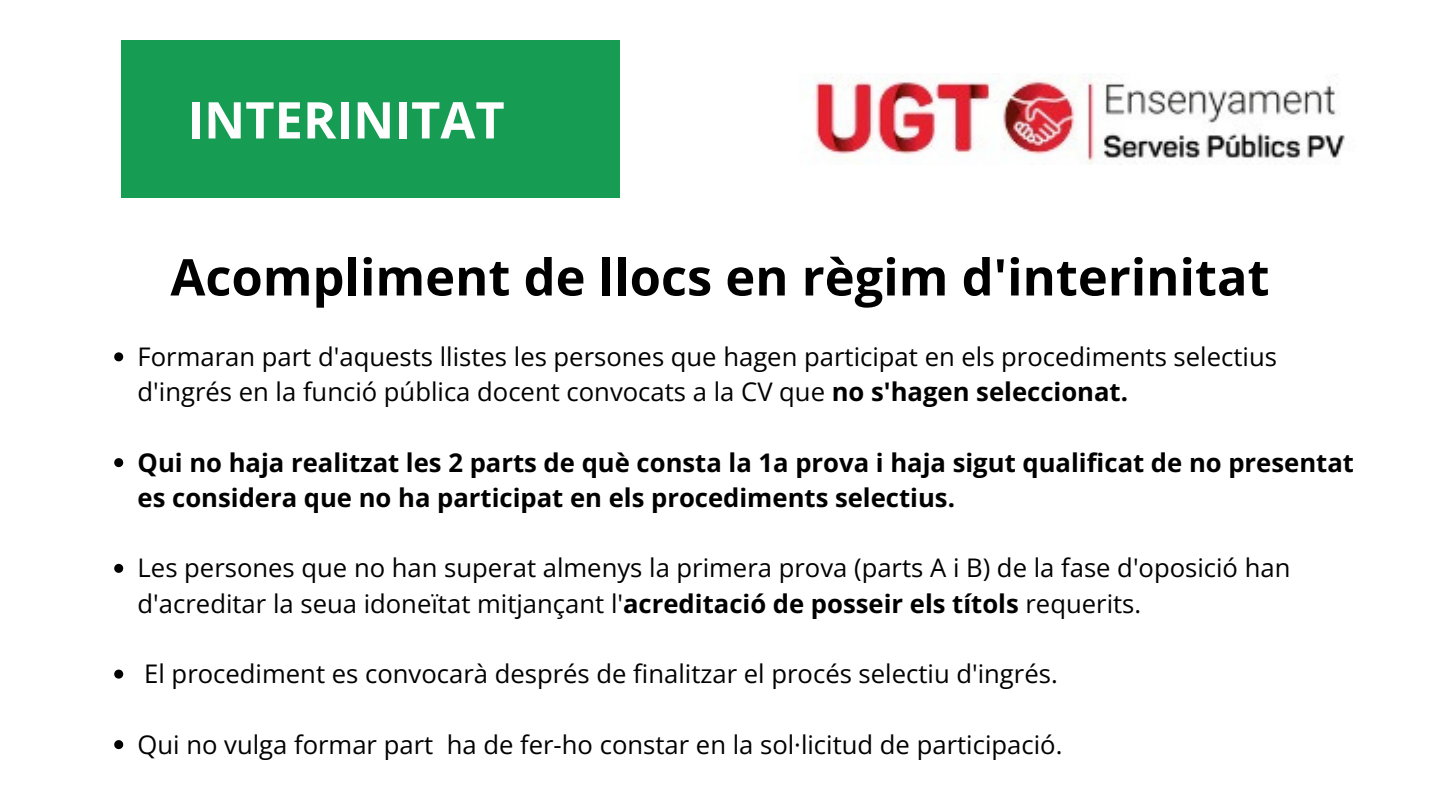
<style>
.page{position:relative;width:1440px;height:810px;background:#fff}
.page>*{position:absolute;margin:0;border:0;box-sizing:border-box;transform-origin:0 0}
.t1{font:700 50.7px "Open Sans";color:#000}
.t2{font:700 50.7px "Open Sans";color:#fefefe}
.t3{font:25.7px/35.2px "Open Sans";color:#000}
.t4{font:700 25.7px/35.2px "Open Sans";color:#000}
.s1{font-weight:700}
</style>
<div class="page">
<img style="left:814px;top:74px;width:531px;height:90px">
<div style="left:122px;top:40px;width:498px;height:158px;background:#169d53"></div>
<svg style="left:114px;top:352px;width:9px;height:9px"></svg>
<svg style="left:114px;top:458px;width:9px;height:9px"></svg>
<svg style="left:114px;top:564px;width:9px;height:9px"></svg>
<svg style="left:114px;top:670px;width:9px;height:9px"></svg>
<svg style="left:114px;top:740px;width:9px;height:9px"></svg>
<p class="t2" style="left:187px;top:84px;width:319px">INTERINITAT</p>
<p class="t1" style="left:170px;top:241px;width:1101px">Acompliment de llocs en règim d'interinitat</p>
<p class="t3" style="left:138px;top:338px;width:1141px">Formaran part d'aquests llistes les persones que hagen participat en els procediments selectius d'ingrés en la funció pública docent convocats a la CV que <span class="s1">no s'hagen seleccionat.</span></p>
<p class="t4" style="left:138px;top:444px;width:1218px">Qui no haja realitzat les 2 parts de què consta la 1a prova i haja sigut qualificat de no presentat es considera que no ha participat en els procediments selectius.</p>
<p class="t3" style="left:138px;top:550px;width:1154px">Les persones que no han superat almenys la primera prova (parts A i B) de la fase d'oposició han d'acreditar la seua idoneïtat mitjançant l'<span class="s1">acreditació de posseir els títols</span> requerits.</p>
<p class="t3" style="left:144px;top:656px;width:915px">El procediment es convocarà després de finalitzar el procés selectiu d'ingrés.</p>
<p class="t3" style="left:138px;top:726px;width:926px">Qui no vulga formar part ha de fer-ho constar en la sol·licitud de participació.</p>
</div>
